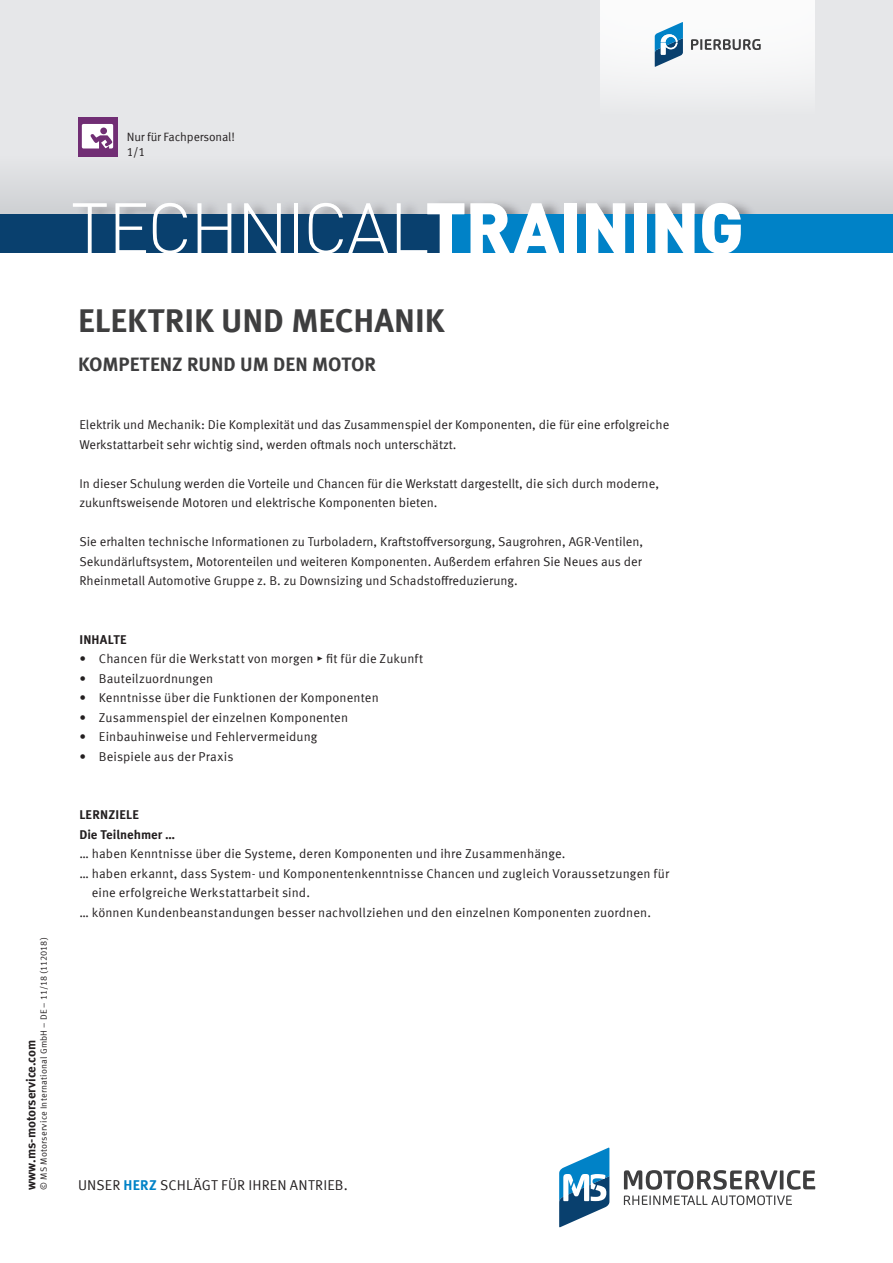
<style>
.page{position:relative;width:893px;height:1263px;background:#fff}
.page>*{position:absolute;margin:0;border:0;box-sizing:border-box;transform-origin:0 0}
.t1{font:300 70.5px "DIN Pro";letter-spacing:-.035em;color:#fff}
.t2{font:700 33px "Meta Offc Pro";color:#3e3e3f}
.t3{font:700 19.5px "Meta Offc Pro";letter-spacing:-.005em;color:#3e3e3f}
.t4{font:14.25px "Meta Offc Pro Norm";letter-spacing:.015em;color:#231f20}
.t5{font:12.75px/19.5px "Meta Offc Pro Norm";color:#231f20}
.t6{font:700 12.75px/19.5px "Meta Offc Pro";color:#231f20}
.t7{font:700 12.75px "Meta Offc Pro";letter-spacing:.02em;color:#231f20}
.t8{font:12px "Meta Offc Pro Norm";letter-spacing:-.01em;color:#231f20}
.t9{font:9px "Meta Offc Pro Norm";letter-spacing:.02em;color:#231f20}
.s1{font-weight:900}
.s2{font-family:"Meta Offc Pro";font-weight:700;color:#0082c7}
</style>
<div class="page">
<div style="left:0;top:0;width:893px;height:224px;background:#e6e7e9"></div>
<div style="left:78px;top:117px;width:39px;height:39px;background:#712e74"></div>
<div style="left:82px;top:124px;width:31px;height:24px;background:#fff;border-radius:2px"></div>
<div style="left:100px;top:128px;width:7px;height:6px;background:#712e74;border-radius:50%"></div>
<svg style="left:90px;top:133px;width:22px;height:16px"></svg>
<svg style="left:559px;top:1147px;width:50px;height:80px"></svg>
<svg style="left:624px;top:1170px;width:191px;height:35px"></svg>
<div style="left:600px;top:0;width:215px;height:117px;background:linear-gradient(to right,#f4f4f5,#f5f5f6)"></div>
<svg style="left:691px;top:39px;width:70px;height:11px"></svg>
<svg style="left:655px;top:22px;width:28px;height:45px"></svg>
<div style="left:0;top:156px;width:893px;height:58px;background:#dcdde0"></div>
<div style="left:75px;top:198px;width:685px;height:16px;background:#231f20;opacity:.4"></div>
<div style="left:0;top:214px;width:893px;height:39px;background:#09406e"></div>
<div style="left:444px;top:214px;width:449px;height:39px;background:#0082c7"></div>
<p class="t9" style="left:37px;top:1189px;width:254px;rotate:-90deg">© MS Motorservice International GmbH – DE – 11/18 (112018)</p>
<p class="t6" style="left:21px;top:1189px;width:151px;rotate:-90deg">www.ms-motorservice.com</p>
<p class="t8" style="left:127px;top:128px;width:110px">Nur für Fachpersonal!</p>
<p class="t8" style="left:127px;top:143px;width:20px">1/1</p>
<h1 class="t1" style="left:71px;top:174px;width:675px">TECHNICAL<span class="s1">TRAINING</span></h1>
<h2 class="t2" style="left:78px;top:294px;width:368px">ELEKTRIK UND MECHANIK</h2>
<h3 class="t3" style="left:78px;top:348px;width:300px">KOMPETENZ RUND UM DEN MOTOR</h3>
<p class="t5" style="left:79px;top:414px;width:591px">Elektrik und Mechanik: Die Komplexität und das Zusammenspiel der Komponenten, die für eine erfolgreiche<br>Werkstattarbeit sehr wichtig sind, werden oftmals noch unterschätzt.</p>
<p class="t5" style="left:79px;top:473px;width:581px">In dieser Schulung werden die Vorteile und Chancen für die Werkstatt dargestellt, die sich durch moderne, zukunftsweisende Motoren und elektrische Komponenten bieten.</p>
<p class="t5" style="left:79px;top:531px;width:565px">Sie erhalten technische Informationen zu Turboladern, Kraftstoffversorgung, Saugrohren, AGR-Ventilen,<br>Sekundärluftsystem, Motorenteilen und weiteren Komponenten. Außerdem erfahren Sie Neues aus der<br>Rheinmetall Automotive Gruppe z. B. zu Downsizing und Schadstoffreduzierung.</p>
<p class="t7" style="left:79px;top:629px;width:49px">INHALTE</p>
<p class="t5" style="left:79px;top:648px;width:345px">• Chancen für die Werkstatt von morgen ▸ fit für die Zukunft</p>
<p class="t5" style="left:79px;top:667px;width:135px">• Bauteilzuordnungen</p>
<p class="t5" style="left:79px;top:687px;width:301px">• Kenntnisse über die Funktionen der Komponenten</p>
<p class="t5" style="left:79px;top:706px;width:270px">• Zusammenspiel der einzelnen Komponenten</p>
<p class="t5" style="left:79px;top:726px;width:240px">• Einbauhinweise und Fehlervermeidung</p>
<p class="t5" style="left:79px;top:745px;width:156px">• Beispiele aus der Praxis</p>
<p class="t6" style="left:79px;top:804px;width:97px">LERNZIELE<br>Die Teilnehmer …</p>
<p class="t5" style="left:79px;top:843px;width:488px">… haben Kenntnisse über die Systeme, deren Komponenten und ihre Zusammenhänge.</p>
<p class="t5" style="left:79px;top:862px;width:591px">… haben erkannt, dass System- und Komponentenkenntnisse Chancen und zugleich Voraussetzungen für</p>
<p class="t5" style="left:92px;top:882px;width:220px">eine erfolgreiche Werkstattarbeit sind.</p>
<p class="t5" style="left:79px;top:901px;width:573px">… können Kundenbeanstandungen besser nachvollziehen und den einzelnen Komponenten zuordnen.</p>
<p class="t4" style="left:78px;top:1174px;width:271px">UNSER <span class="s2">HERZ</span> SCHLÄGT FÜR IHREN ANTRIEB.</p>
</div>
